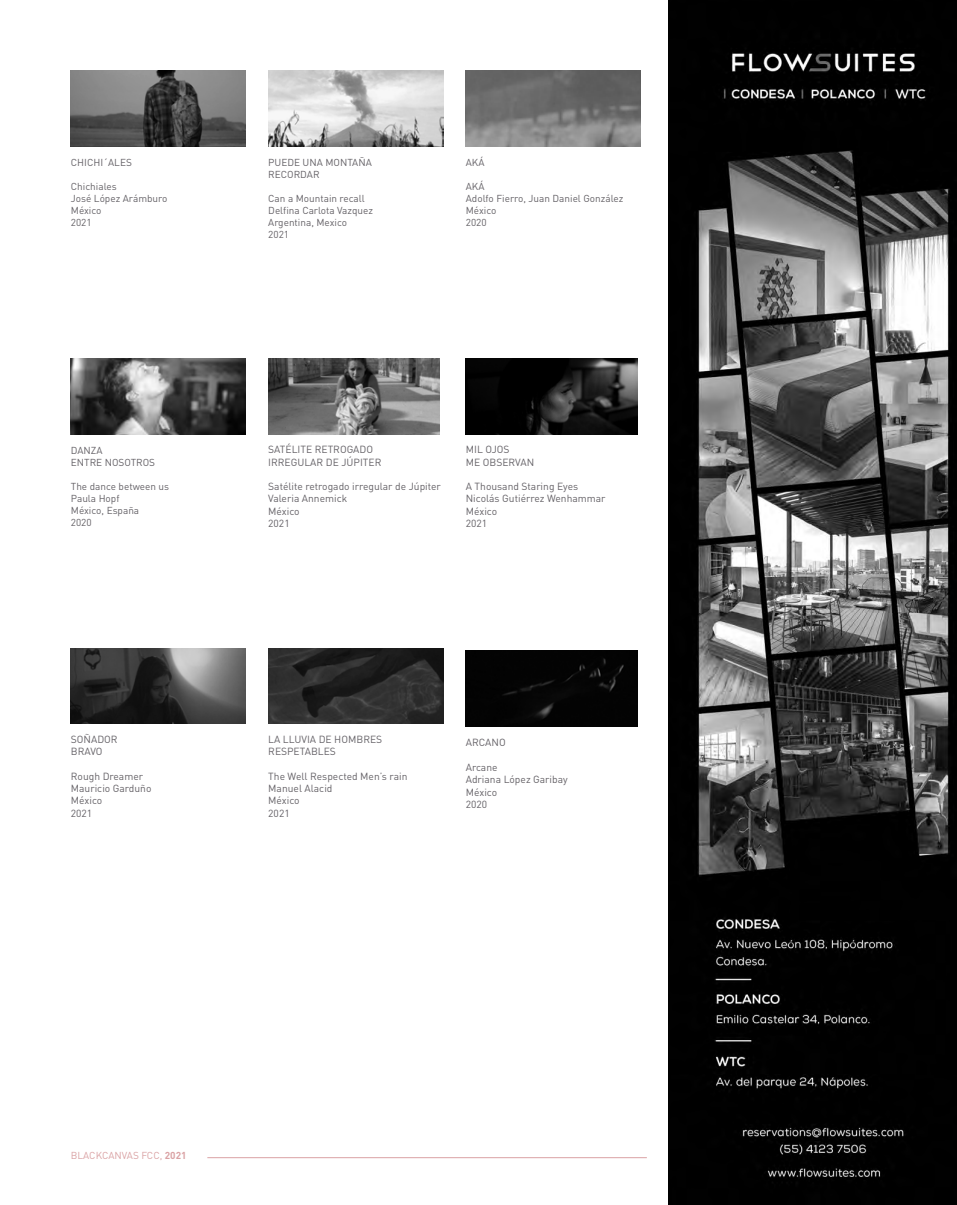
<style>
.page{position:relative;width:957px;height:1205px;background:#fff}
.page>*{position:absolute;margin:0;border:0;box-sizing:border-box;transform-origin:0 0}
.t1{font:10.25px/12.2px "DIN";color:#646166}
.t2{font:10px/12px "DIN";color:#646166}
.t3{font:10px "DIN";color:#daa2a4}
.s1{font-weight:700}
</style>
<div class="page">
<img style="left:71px;top:71px;width:175px;height:76px">
<img style="left:466px;top:358px;width:171px;height:76px">
<img style="left:268px;top:358px;width:172px;height:76px">
<img style="left:71px;top:648px;width:175px;height:76px">
<img style="left:268px;top:648px;width:175px;height:76px">
<img style="left:466px;top:71px;width:174px;height:76px">
<img style="left:71px;top:358px;width:175px;height:76px">
<img style="left:268px;top:71px;width:175px;height:76px">
<div style="left:466px;top:650px;width:171px;height:76px;background:#030303"></div>
<hr style="left:207px;top:1157px;width:440px;height:1px;background:#daa2a4">
<img style="left:668px;top:0;width:289px;height:1205px">
<p class="t2" style="left:71px;top:156px;width:63px">CHICHI´ALES</p>
<p class="t2" style="left:71px;top:180px;width:98px">Chichiales<br>José López Arámburo<br>México<br>2021</p>
<p class="t2" style="left:71px;top:444px;width:86px">DANZA<br>ENTRE NOSOTROS</p>
<p class="t2" style="left:71px;top:480px;width:100px">The dance between us<br>Paula Hopf<br>México, España<br>2020</p>
<p class="t1" style="left:71px;top:733px;width:48px">SOÑADOR<br>BRAVO</p>
<p class="t1" style="left:71px;top:770px;width:82px">Rough Dreamer<br>Mauricio Garduño<br>México<br>2021</p>
<p class="t2" style="left:268px;top:156px;width:105px">PUEDE UNA MONTAÑA<br>RECORDAR</p>
<p class="t2" style="left:268px;top:192px;width:106px">Can a Mountain recall<br>Delfina Carlota Vazquez<br>Argentina, Mexico<br>2021</p>
<p class="t2" style="left:466px;top:156px;width:20px">AKÁ</p>
<p class="t2" style="left:466px;top:180px;width:159px">AKÁ<br>Adolfo Fierro, Juan Daniel González<br>México<br>2020</p>
<p class="t1" style="left:268px;top:443px;width:115px">SATÉLITE RETROGADO<br>IRREGULAR DE JÚPITER</p>
<p class="t1" style="left:268px;top:480px;width:174px">Satélite retrogado irregular de Júpiter<br>Valeria Annemick<br>México<br>2021</p>
<p class="t1" style="left:466px;top:443px;width:70px">MIL OJOS<br>ME OBSERVAN</p>
<p class="t1" style="left:466px;top:480px;width:141px">A Thousand Staring Eyes<br>Nicolás Gutiérrez Wenhammar<br>México<br>2021</p>
<p class="t1" style="left:268px;top:733px;width:115px">LA LLUVIA DE HOMBRES<br>RESPETABLES</p>
<p class="t1" style="left:268px;top:770px;width:141px">The Well Respected Men’s rain<br>Manuel Alacid<br>México<br>2021</p>
<p class="t1" style="left:466px;top:736px;width:41px">ARCANO</p>
<p class="t1" style="left:466px;top:761px;width:103px">Arcane<br>Adriana López Garibay<br>México<br>2020</p>
<p class="t3" style="left:71px;top:1149px;width:117px">BLACKCANVAS FCC, <span class="s1">2021</span></p>
</div>
